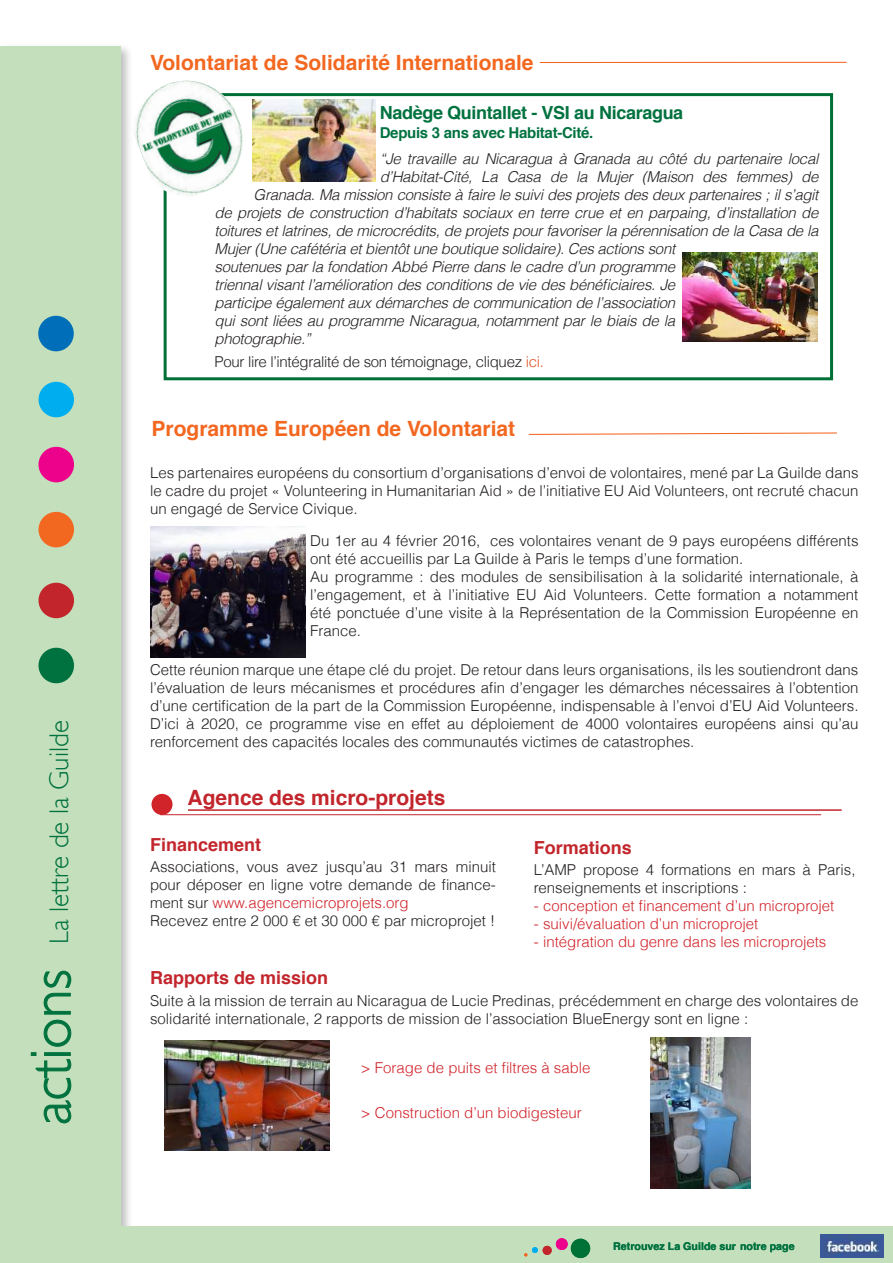
<style>
.page{position:relative;width:893px;height:1263px;background:#fff}
.page>*{position:absolute;margin:0;border:0;box-sizing:border-box;transform-origin:0 0}
.t1{font:300 57.15px "Gill Sans";color:#00723f}
.t2{font:300 27px "Gill Sans";color:#00723f}
.t3{font:700 21px "Helvetica";color:#f36821}
.t4{font:700 21px "Helvetica";color:#c2262c}
.t5{font:700 18px "Helvetica";color:#c2262c}
.t6{font:700 18px "Helvetica";letter-spacing:-.02em;color:#00723f}
.t7{font:300 15px/18px "Helvetica";color:#231f20}
.t8{font:italic 300 15px "Helvetica";letter-spacing:-.02em;color:#231f20}
.t9{font:300 15px "Helvetica";color:#d1232a}
.t10{font:300 15px "Helvetica";letter-spacing:-.02em;color:#231f20}
.t11{font:700 15px "Helvetica";letter-spacing:-.02em;color:#00723f}
.t12{font:700 10.65px "Helvetica";color:#00723f}
.s1{color:#e14f1e}
.s2{color:#d1232a}
</style>
<div class="page">
<div style="left:164px;top:93px;width:669px;height:287px;border:3px solid #007136"></div>
<img style="left:144px;top:81px;width:102px;height:117px">
<div style="left:0;top:43px;width:144px;height:1220px;background:#231f20;opacity:.3"></div>
<div style="left:0;top:46px;width:120px;height:1217px;background:#c4dfbb"></div>
<div style="left:38px;top:648px;width:36px;height:35px;background:#00723f;border-radius:50%"></div>
<div style="left:38px;top:447px;width:36px;height:35px;background:#ed028c;border-radius:50%"></div>
<div style="left:38px;top:583px;width:36px;height:35px;background:#c2262c;border-radius:50%"></div>
<div style="left:38px;top:382px;width:36px;height:35px;background:#00aeef;border-radius:50%"></div>
<div style="left:38px;top:512px;width:36px;height:35px;background:#f36821;border-radius:50%"></div>
<div style="left:38px;top:316px;width:36px;height:35px;background:#006eb9;border-radius:50%"></div>
<svg style="left:31px;top:970px;width:41px;height:154px"></svg>
<div style="left:0;top:1226px;width:893px;height:37px;background:#c4dfbb"></div>
<img style="left:821px;top:1234px;width:63px;height:23px">
<div style="left:543px;top:1246px;width:9px;height:9px;background:#c2262c;border-radius:50%"></div>
<div style="left:556px;top:1238px;width:12px;height:12px;background:#ed028c;border-radius:50%"></div>
<div style="left:572px;top:1240px;width:17px;height:17px;background:#007236;border-radius:50%"></div>
<div style="left:571px;top:1239px;width:19px;height:19px;border:3px solid #007136;border-radius:50%"></div>
<svg style="left:524px;top:1247px;width:14px;height:9px"></svg>
<svg style="left:528px;top:432px;width:309px;height:3px"></svg>
<hr style="left:160px;top:814px;width:661px;height:1px;background:#c2262c">
<hr style="left:188px;top:809px;width:654px;height:2px;background:#c2262c">
<div style="left:152px;top:794px;width:20px;height:21px;background:#d1232a;border-radius:50%"></div>
<img style="left:683px;top:252px;width:135px;height:90px">
<img style="left:253px;top:100px;width:122px;height:81px">
<img style="left:150px;top:527px;width:156px;height:130px">
<img style="left:164px;top:1041px;width:166px;height:109px">
<img style="left:650px;top:1037px;width:100px;height:152px">
<hr style="left:540px;top:62px;width:307px;height:1px;background:#f36821">
<h2 class="t2" style="left:44px;top:944px;width:225px;rotate:-90deg">La lettre de la Guilde</h2>
<h1 class="t1" style="left:19px;top:1125px;width:157px;rotate:-90deg">actions</h1>
<h3 class="t3" style="left:150px;top:45px;width:385px">Volontariat de Solidarité Internationale</h3>
<p class="t6" style="left:380px;top:98px;width:305px">Nadège Quintallet - VSI au Nicaragua</p>
<p class="t11" style="left:380px;top:121px;width:215px">Depuis 3 ans avec Habitat-Cité.</p>
<p class="t8" style="left:380px;top:149px;width:440px">“Je travaille au Nicaragua à Granada au côté du partenaire local</p>
<p class="t8" style="left:380px;top:167px;width:440px">d’Habitat-Cité, La Casa de la Mujer (Maison des femmes) de</p>
<p class="t8" style="left:254px;top:185px;width:566px">Granada. Ma mission consiste à faire le suivi des projets des deux partenaires ; il s’agit</p>
<p class="t8" style="left:215px;top:203px;width:605px">de projets de construction d’habitats sociaux en terre crue et en parpaing, d’installation de</p>
<p class="t8" style="left:215px;top:221px;width:605px">toitures et latrines, de microcrédits, de projets pour favoriser la pérennisation de la Casa de la</p>
<p class="t8" style="left:215px;top:239px;width:462px">Mujer (Une cafétéria et bientôt une boutique solidaire). Ces actions sont</p>
<p class="t8" style="left:215px;top:257px;width:462px">soutenues par la fondation Abbé Pierre dans le cadre d’un programme</p>
<p class="t8" style="left:215px;top:275px;width:462px">triennal visant l’amélioration des conditions de vie des bénéficiaires. Je</p>
<p class="t8" style="left:215px;top:293px;width:462px">participe également aux démarches de communication de l’association</p>
<p class="t8" style="left:215px;top:311px;width:462px">qui sont liées au programme Nicaragua, notamment par le biais de la</p>
<p class="t8" style="left:215px;top:329px;width:98px">photographie.”</p>
<p class="t10" style="left:215px;top:352px;width:331px">Pour lire l’intégralité de son témoignage, cliquez <span class="s1">ici.</span></p>
<h3 class="t3" style="left:152px;top:412px;width:365px">Programme Européen de Volontariat</h3>
<p class="t7" style="left:150px;top:464px;width:710px;text-align:justify">Les partenaires européens du consortium d’organisations d’envoi de volontaires, mené par La Guilde dans le cadre du projet « Volunteering in Humanitarian Aid » de l’initiative EU Aid Volunteers, ont recruté chacun un engagé de Service Civique.</p>
<p class="t7" style="left:310px;top:531px;width:550px">Du 1er au 4 février 2016, ces volontaires venant de 9 pays européens différents ont été accueillis par La Guilde à Paris le temps d’une formation.<br>Au programme : des modules de sensibilisation à la solidarité internationale, à l’engagement, et à l’initiative EU Aid Volunteers. Cette formation a notamment été ponctuée d’une visite à la Représentation de la Commission Européenne en France.</p>
<p class="t7" style="left:150px;top:660px;width:710px;text-align:justify">Cette réunion marque une étape clé du projet. De retour dans leurs organisations, ils les soutiendront dans l’évaluation de leurs mécanismes et procédures afin d’engager les démarches nécessaires à l’obtention d’une certification de la part de la Commission Européenne, indispensable à l’envoi d’EU Aid Volunteers.<br>D’ici à 2020, ce programme vise en effet au déploiement de 4000 volontaires européens ainsi qu’au renforcement des capacités locales des communautés victimes de catastrophes.</p>
<h3 class="t4" style="left:188px;top:781px;width:259px">Agence des micro-projets</h3>
<p class="t5" style="left:150px;top:830px;width:113px">Financement</p>
<p class="t7" style="left:150px;top:857px;width:347px">Associations, vous avez jusqu’au 31 mars minuit pour déposer en ligne votre demande de finance&shy;ment sur <span class="s2">www.agencemicroprojets.org<br></span>Recevez entre 2 000 € et 30 000 € par microprojet !</p>
<p class="t5" style="left:534px;top:833px;width:100px">Formations</p>
<p class="t7" style="left:534px;top:860px;width:323px">L’AMP propose 4 formations en mars à Paris, renseignements et inscriptions :</p>
<p class="t9" style="left:534px;top:896px;width:302px">- conception et financement d’un microprojet</p>
<p class="t9" style="left:534px;top:914px;width:226px">- suivi/évaluation d’un microprojet</p>
<p class="t9" style="left:534px;top:932px;width:294px">- intégration du genre dans les microprojets</p>
<p class="t5" style="left:150px;top:963px;width:180px">Rapports de mission</p>
<p class="t7" style="left:150px;top:992px;width:710px">Suite à la mission de terrain au Nicaragua de Lucie Predinas, précédemment en charge des volontaires de solidarité internationale, 2 rapports de mission de l’association BlueEnergy sont en ligne :</p>
<p class="t9" style="left:361px;top:1058px;width:231px">&gt; Forage de puits et filtres à sable</p>
<p class="t9" style="left:361px;top:1103px;width:222px">&gt; Construction d’un biodigesteur</p>
<p class="t12" style="left:613px;top:1238px;width:183px">Retrouvez La Guilde sur notre page</p>
</div>
